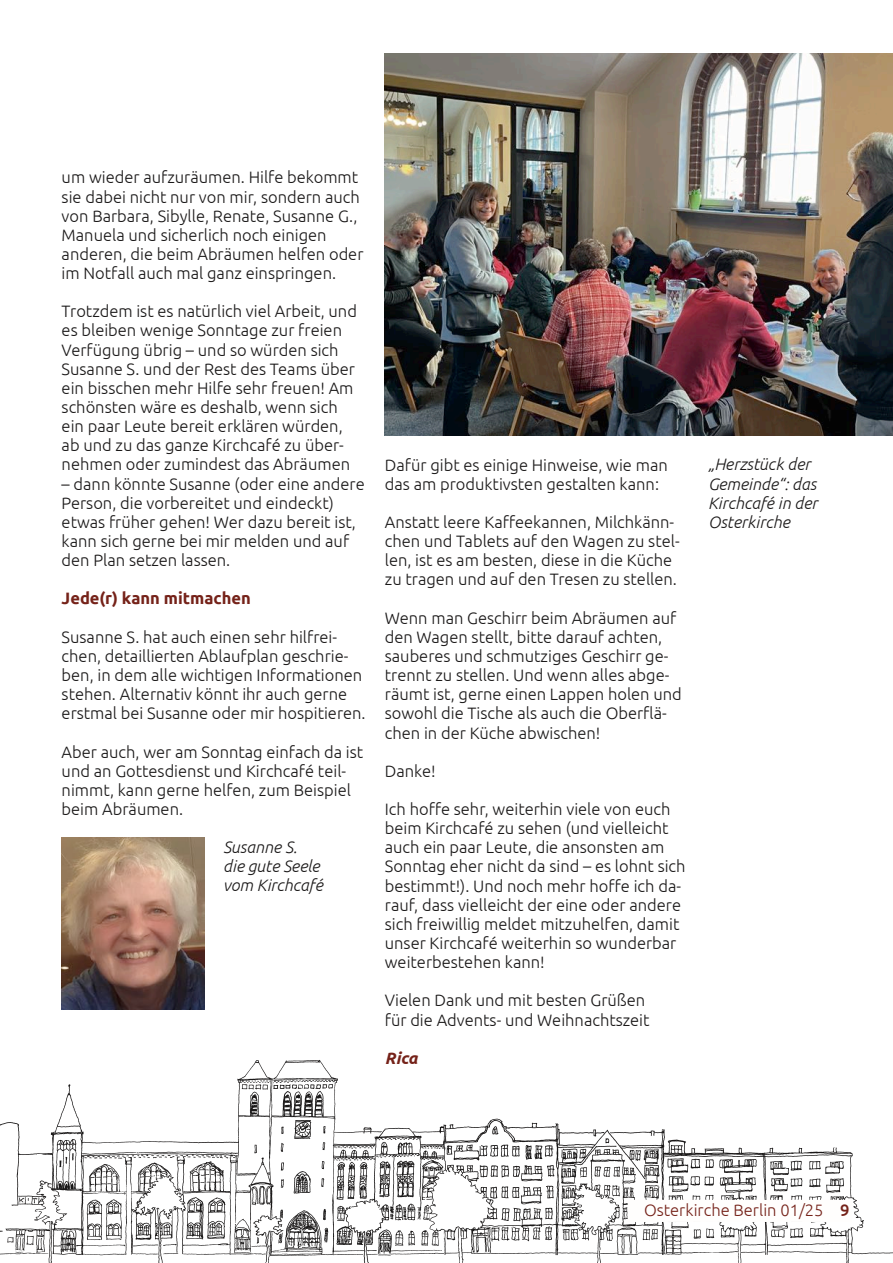
<style>
.page{position:relative;width:893px;height:1263px;background:#fff}
.page>*{position:absolute;margin:0;border:0;box-sizing:border-box;transform-origin:0 0}
.t1{font:300 16.5px/19.2px "Ubuntu";color:#1a1818}
.t2{font:italic 300 16.5px/19.2px "Ubuntu";color:#1a1818}
.t3{font:300 16.5px "Ubuntu";color:#752219}
.t4{font:700 16.5px "Ubuntu";color:#752219}
.t5{font:italic 700 16.5px "Ubuntu";color:#752219}
.s1{font-weight:500}
</style>
<div class="page">
<img style="left:0;top:1060px;width:893px;height:203px">
<svg style="left:627px;top:1199px;width:225px;height:24px"></svg>
<img style="left:385px;top:53px;width:508px;height:383px">
<img style="left:62px;top:838px;width:142px;height:172px">
<p class="t1" style="left:62px;top:168px;width:303px">um wieder aufzuräumen. Hilfe bekommt sie dabei nicht nur von mir, sondern auch von Barbara, Sibylle, Renate, Susanne G., Manuela und sicherlich noch einigen anderen, die beim Abräumen helfen oder im Notfall auch mal ganz einspringen.</p>
<p class="t1" style="left:62px;top:302px;width:297px">Trotzdem ist es natürlich viel Arbeit, und es bleiben wenige Sonntage zur freien Verfügung übrig – und so würden sich Susanne S. und der Rest des Teams über ein bisschen mehr Hilfe sehr freuen! Am schönsten wäre es deshalb, wenn sich ein paar Leute bereit erklären würden, ab und zu das ganze Kirchcafé zu über&shy;nehmen oder zumindest das Abräumen</p>
<p class="t1" style="left:62px;top:474px;width:305px">– dann könnte Susanne (oder eine andere Person, die vorbereitet und eindeckt) etwas früher gehen! Wer dazu bereit ist, kann sich gerne bei mir melden und auf den Plan setzen lassen.</p>
<p class="t4" style="left:62px;top:589px;width:191px">Jede(r) kann mitmachen</p>
<p class="t1" style="left:62px;top:627px;width:306px">Susanne S. hat auch einen sehr hilfrei&shy;chen, detaillierten Ablaufplan geschrie&shy;ben, in dem alle wichtigen Informationen stehen. Alternativ könnt ihr auch gerne erstmal bei Susanne oder mir hospitieren.</p>
<p class="t1" style="left:62px;top:742px;width:303px">Aber auch, wer am Sonntag einfach da ist und an Gottesdienst und Kirchcafé teil&shy;nimmt, kann gerne helfen, zum Beispiel beim Abräumen.</p>
<p class="t2" style="left:223px;top:837px;width:101px">Susanne S.<br>die gute Seele vom Kirchcafé</p>
<p class="t1" style="left:385px;top:455px;width:284px">Dafür gibt es einige Hinweise, wie man das am produktivsten gestalten kann:</p>
<p class="t1" style="left:385px;top:512px;width:296px">Anstatt leere Kaffeekannen, Milchkänn&shy;chen und Tablets auf den Wagen zu stel&shy;len, ist es am besten, diese in die Küche zu tragen und auf den Tresen zu stellen.</p>
<p class="t1" style="left:385px;top:608px;width:299px">Wenn man Geschirr beim Abräumen auf den Wagen stellt, bitte darauf achten, sauberes und schmutziges Geschirr ge&shy;trennt zu stellen. Und wenn alles abge&shy;räumt ist, gerne einen Lappen holen und sowohl die Tische als auch die Oberflä&shy;chen in der Küche abwischen!</p>
<p class="t1" style="left:385px;top:761px;width:52px">Danke!</p>
<p class="t1" style="left:385px;top:799px;width:302px">Ich hoffe sehr, weiterhin viele von euch beim Kirchcafé zu sehen (und vielleicht auch ein paar Leute, die ansonsten am Sonntag eher nicht da sind – es lohnt sich bestimmt!). Und noch mehr hoffe ich da&shy;rauf, dass vielleicht der eine oder andere sich freiwillig meldet mitzuhelfen, damit unser Kirchcafé weiterhin so wunderbar weiterbestehen kann!</p>
<p class="t1" style="left:385px;top:991px;width:266px">Vielen Dank und mit besten Grüßen für die Advents- und Weihnachtszeit</p>
<p class="t5" style="left:385px;top:1048px;width:34px">Rica</p>
<p class="t2" style="left:708px;top:455px;width:111px">„Herzstück der<br>Gemeinde“: das<br>Kirchcafé in der<br>Osterkirche</p>
<p class="t3" style="left:644px;top:1201px;width:207px">Osterkirche Berlin 01/25 <span class="s1">9</span></p>
</div>
